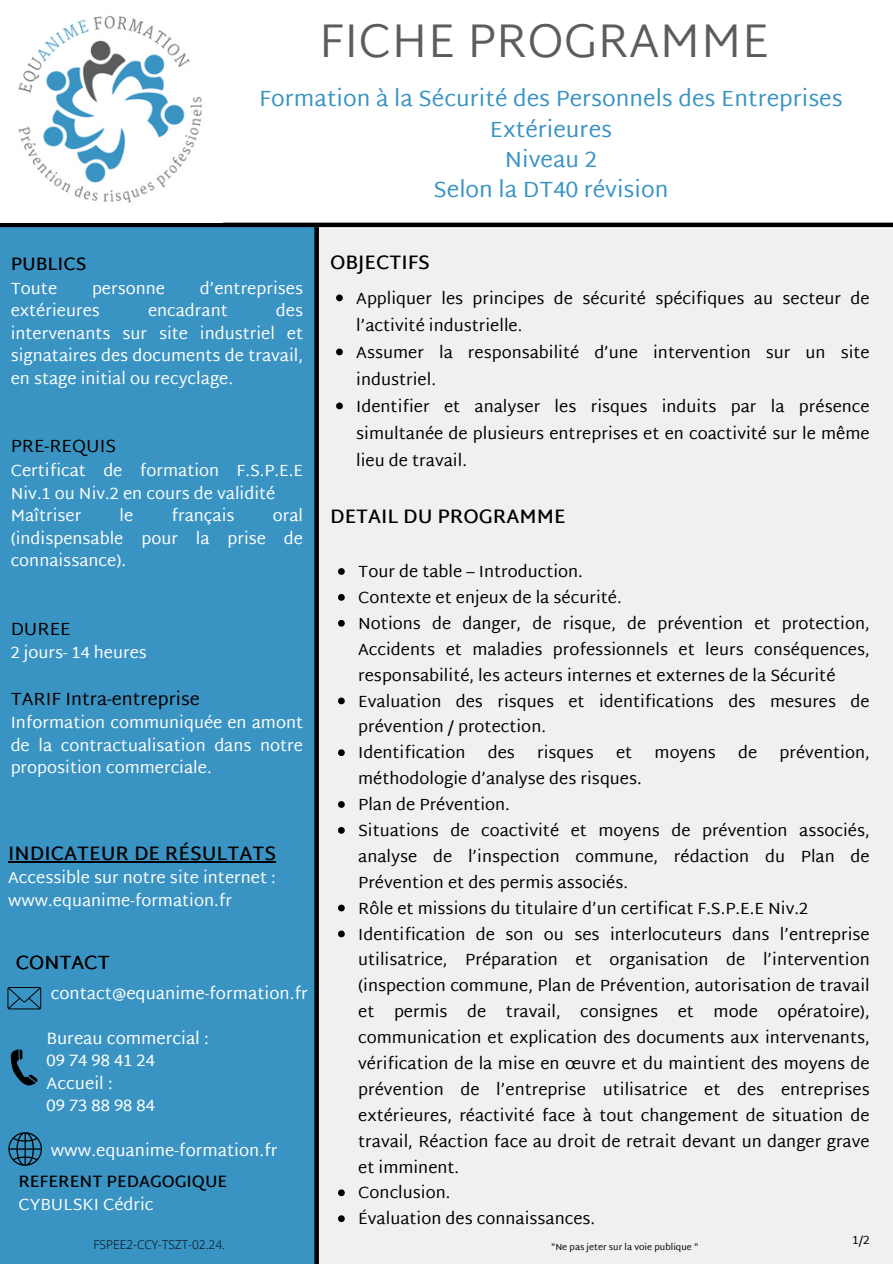
<style>
.page{position:relative;width:893px;height:1264px;background:#fff}
.page>*{position:absolute;margin:0;border:0;box-sizing:border-box;transform-origin:0 0}
.t1{font:300 47.25px "Martel Sans";color:#5b5c5d}
.t2{font:22.5px/30.3px "Martel Sans";color:#3a94c3;text-align:center}
.t3{font:600 19.5px "Martel Sans";color:#000}
.t4{font:19.5px "Martel Sans";color:#000}
.t5{font:18px "Martel Sans";color:#000}
.t6{font:600 18px "Martel Sans";color:#000}
.t7{font:16.8px/22.5px "Martel Sans";color:#fff}
.t8{font:16.5px/25.8px "Martel Sans";color:#000;text-align:justify}
.t9{font:16.5px/22.5px "Martel Sans";color:#fff;text-align:justify}
.t10{font:600 16.5px/22.5px "Martel Sans";color:#000}
.t11{font:300 12px "Open Sans";color:#000}
.t12{font:12px "Martel Sans";color:#000}
.t13{font:9px "Martel Sans";color:#000}
.s1{font-weight:400;color:#fff}
</style>
<div class="page">
<div style="left:318px;top:229px;width:574px;height:1034px;background:#f0f0f0"></div>
<div style="left:0;top:225px;width:318px;height:1038px;background:#3a94c3"></div>
<div style="left:314px;top:227px;width:5px;height:1036px;background:#000"></div>
<hr style="left:0;top:223px;width:892px;height:4px;background:#000">
<img style="left:18px;top:16px;width:184px;height:187px">
<hr style="left:8px;top:861px;width:268px;height:1px;background:#000">
<svg style="left:336px;top:294px;width:7px;height:7px"></svg>
<svg style="left:336px;top:348px;width:7px;height:7px"></svg>
<svg style="left:336px;top:402px;width:7px;height:7px"></svg>
<svg style="left:338px;top:568px;width:7px;height:7px"></svg>
<svg style="left:338px;top:594px;width:7px;height:6px"></svg>
<svg style="left:338px;top:620px;width:7px;height:6px"></svg>
<svg style="left:338px;top:697px;width:7px;height:7px"></svg>
<svg style="left:338px;top:749px;width:7px;height:7px"></svg>
<svg style="left:338px;top:801px;width:7px;height:6px"></svg>
<svg style="left:338px;top:827px;width:7px;height:6px"></svg>
<svg style="left:338px;top:904px;width:7px;height:7px"></svg>
<svg style="left:338px;top:930px;width:7px;height:7px"></svg>
<svg style="left:338px;top:1189px;width:7px;height:7px"></svg>
<svg style="left:338px;top:1215px;width:7px;height:6px"></svg>
<svg style="left:8px;top:1132px;width:34px;height:34px"></svg>
<svg style="left:11px;top:1049px;width:27px;height:37px"></svg>
<svg style="left:7px;top:987px;width:34px;height:22px"></svg>
<h5 class="t1" style="left:319px;top:13px;width:452px">FICHE PROGRAMME</h5>
<h5 class="t2" style="left:259px;top:83px;width:585px">Formation à la Sécurité des Personnels des Entreprises<br>Extérieures<br>Niveau 2<br>Selon la DT40 révision</h5>
<p class="t6" style="left:11px;top:253px;width:77px">PUBLICS</p>
<p class="t9" style="left:11px;top:277px;width:48px">Toute</p>
<p class="t9" style="left:92px;top:277px;width:74px">personne</p>
<p class="t9" style="left:200px;top:277px;width:105px">d’entreprises</p>
<p class="t9" style="left:11px;top:299px;width:91px">extérieures</p>
<p class="t9" style="left:148px;top:299px;width:81px">encadrant</p>
<p class="t9" style="left:11px;top:299px;width:294px;text-indent:265px">des intervenants sur site industriel et signataires des documents de travail, en stage initial ou recyclage.</p>
<h1 class="t5" style="left:11px;top:435px;width:107px">PRE-REQUIS</h1>
<h1 class="t9" style="left:11px;top:459px;width:294px;text-align:left">Certificat de formation F.S.P.E.E<br>Niv.1 ou Niv.2 en cours de validité<br>Maîtriser</h1>
<h1 class="t9" style="left:120px;top:504px;width:15px">le</h1>
<h1 class="t9" style="left:171px;top:504px;width:65px">français</h1>
<h1 class="t9" style="left:11px;top:504px;width:294px;text-indent:262px">oral (indispensable pour la prise de connaissance).</h1>
<h2 class="t5" style="left:11px;top:618px;width:62px">DUREE</h2>
<h2 class="t9" style="left:11px;top:641px;width:138px">2 jours- 14 heures</h2>
<h5 class="t5" style="left:11px;top:687px;width:191px">TARIF Intra-entreprise</h5>
<h5 class="t9" style="left:11px;top:711px;width:294px">Information communiquée en amont de la contractualisation dans notre proposition commerciale.</h5>
<h5 class="t3" style="left:8px;top:841px;width:269px">INDICATEUR DE RÉSULTATS</h5>
<h5 class="t9" style="left:8px;top:866px;width:269px">Accessible sur notre site internet : www.equanime-formation.fr</h5>
<p class="t4" style="left:16px;top:950px;width:96px">CONTACT</p>
<p class="t7" style="left:51px;top:981px;width:258px">contact@equanime-formation.fr</p>
<p class="t7" style="left:47px;top:1026px;width:164px">Bureau commercial :<br>09 74 98 41 24<br>Accueil :<br>09 73 88 98 84</p>
<p class="t7" style="left:51px;top:1139px;width:228px">www.equanime-formation.fr</p>
<h4 class="t10" style="left:18px;top:1170px;width:210px">REFERENT PEDAGOGIQUE<br><span class="s1">CYBULSKI Cédric</span></h4>
<h5 class="t11" style="left:94px;top:1236px;width:133px">FSPEE2-CCY-TSZT-02.24.</h5>
<p class="t3" style="left:330px;top:250px;width:101px">OBJECTIFS</p>
<h5 class="t8" style="left:356px;top:284px;width:515px;line-height:27px">Appliquer les principes de sécurité spécifiques au secteur de l’activité industrielle.</h5>
<h5 class="t8" style="left:356px;top:338px;width:515px;line-height:27px">Assumer la responsabilité d’une intervention sur un site industriel.</h5>
<h6 class="t8" style="left:356px;top:392px;width:515px;line-height:27px">Identifier et analyser les risques induits par la présence simultanée de plusieurs entreprises et en coactivité sur le même lieu de travail.</h6>
<h3 class="t3" style="left:330px;top:505px;width:237px">DETAIL DU PROGRAMME</h3>
<p class="t8" style="left:358px;top:558px;width:226px">Tour de table – Introduction.</p>
<p class="t8" style="left:358px;top:584px;width:265px">Contexte et enjeux de la sécurité.</p>
<p class="t8" style="left:358px;top:610px;width:513px">Notions de danger, de risque, de prévention et protection, Accidents et maladies professionnels et leurs conséquences, responsabilité, les acteurs internes et externes de la Sécurité</p>
<h3 class="t8" style="left:358px;top:688px;width:513px">Evaluation des risques et identifications des mesures de prévention / protection.</h3>
<p class="t8" style="left:358px;top:739px;width:109px">Identification</p>
<p class="t8" style="left:487px;top:739px;width:29px">des</p>
<p class="t8" style="left:537px;top:739px;width:58px">risques</p>
<p class="t8" style="left:616px;top:739px;width:18px">et</p>
<p class="t8" style="left:654px;top:739px;width:63px">moyens</p>
<p class="t8" style="left:738px;top:739px;width:21px">de</p>
<p class="t8" style="left:779px;top:739px;width:92px">prévention,</p>
<p class="t8" style="left:358px;top:765px;width:285px">méthodologie d’analyse des risques.</p>
<p class="t8" style="left:358px;top:791px;width:153px">Plan de Prévention.</p>
<p class="t8" style="left:358px;top:817px;width:513px">Situations de coactivité et moyens de prévention associés, analyse de l’inspection commune, rédaction du Plan de Prévention et des permis associés.</p>
<p class="t8" style="left:358px;top:895px;width:451px">Rôle et missions du titulaire d’un certificat F.S.P.E.E Niv.2</p>
<p class="t8" style="left:358px;top:921px;width:513px">Identification de son ou ses interlocuteurs dans l’entreprise utilisatrice, Préparation et organisation de l’intervention (inspection commune, Plan de Prévention, autorisation de travail et permis de travail, consignes et mode opératoire), communication et explication des documents aux intervenants, vérification de la mise en œuvre et du maintient des moyens de prévention de l’entreprise utilisatrice et des entreprises extérieures, réactivité face à tout changement de situation de travail, Réaction face au droit de retrait devant un danger grave et imminent.</p>
<p class="t8" style="left:358px;top:1179px;width:94px">Conclusion.</p>
<p class="t8" style="left:358px;top:1205px;width:238px">Évaluation des connaissances.</p>
<p class="t13" style="left:551px;top:1241px;width:149px">"Ne pas jeter sur la voie publique "</p>
<p class="t12" style="left:852px;top:1232px;width:19px">1/2</p>
</div>
